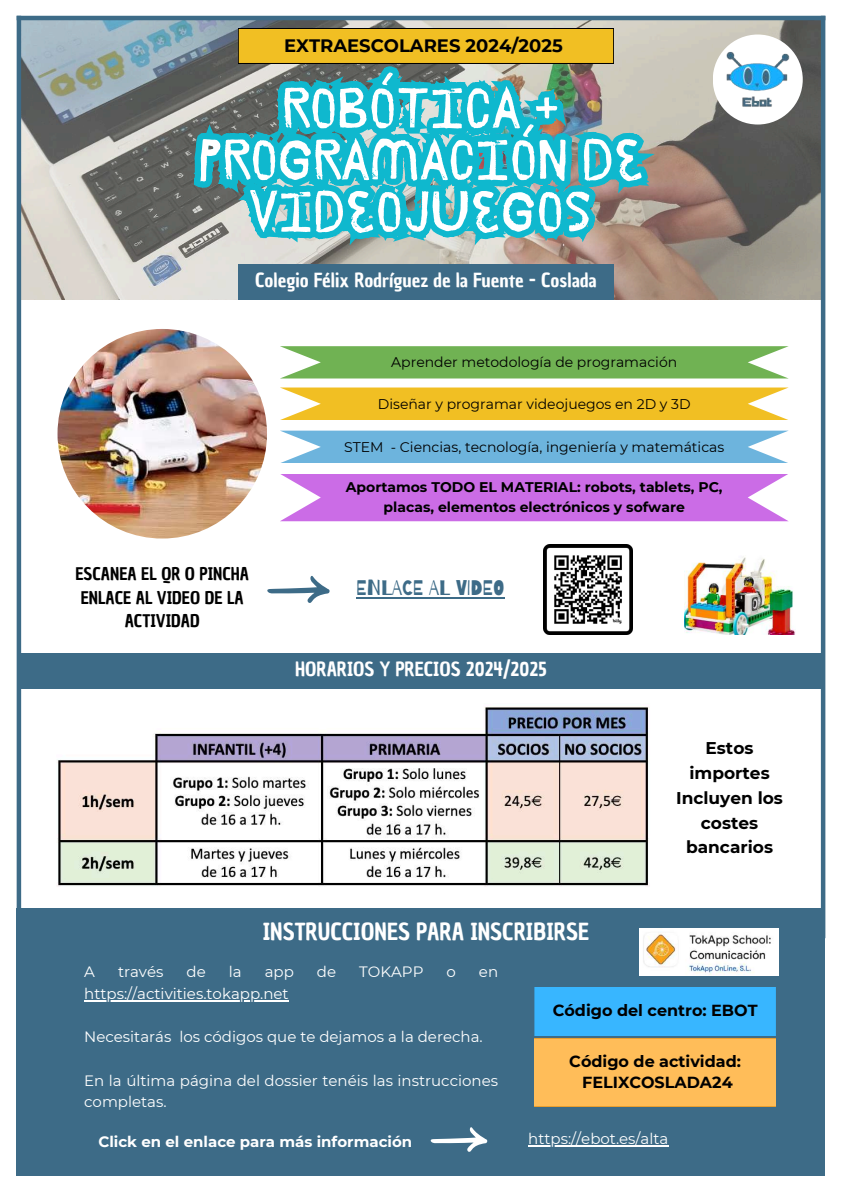
<style>
.page{position:relative;width:842px;height:1191px;background:#fff}
.page>*{position:absolute;margin:0;border:0;box-sizing:border-box;transform-origin:0 0}
.t1{font:57px/51.8px "Janmeid";letter-spacing:-.015em;color:#fff;text-align:center}
.t2{font:23px "Chau Philomene One";color:#fff}
.t3{font:21px "Barriecito";color:#3d6b87}
.t4{font:19px "Chau Philomene One";color:#fff}
.t5{font:700 18px "Montserrat";color:#000}
.t6{font:17px/23.2px "Chau Philomene One";color:#000;text-align:center}
.t7{font:700 17px/24.8px "Montserrat";color:#000;text-align:center}
.t8{font:700 16px/21.8px "Montserrat";color:#000;text-align:center}
.t9{font:15px/21.8px "Montserrat";color:#fff}
.t10{font:700 15px "Montserrat";color:#fff}
.t11{font:14px "Montserrat";color:#000}
.t12{font:700 14px/19.5px "Montserrat";color:#000;text-align:center}
</style>
<div class="page">
<div style="left:17px;top:908px;width:808px;height:267px;background:#3d6b87"></div>
<svg style="left:534px;top:987px;width:242px;height:119px;background:#a9b89d"></svg>
<img style="left:639px;top:928px;width:140px;height:47px">
<img style="left:58px;top:329px;width:209px;height:209px;border-radius:50%">
<img style="left:21px;top:20px;width:800px;height:279px">
<hr style="left:17px;top:16px;width:4px;height:922px;background:#3d6b87">
<hr style="left:821px;top:16px;width:4px;height:922px;background:#3d6b87">
<hr style="left:17px;top:16px;width:808px;height:4px;background:#3d6b87">
<svg style="left:677px;top:346px;width:112px;height:32px"></svg>
<svg style="left:677px;top:387px;width:112px;height:33px"></svg>
<svg style="left:677px;top:474px;width:111px;height:47px"></svg>
<svg style="left:677px;top:430px;width:112px;height:33px"></svg>
<img style="left:684px;top:557px;width:111px;height:77px">
<div style="left:20px;top:653px;width:802px;height:35px;background:#3d6b87"></div>
<svg style="left:430px;top:1127px;width:57px;height:24px"></svg>
<img style="left:543px;top:610px;width:90px;height:24px">
<img style="left:184px;top:15px;width:493px;height:522px">
<svg style="left:235px;top:15px;width:422px;height:595px"></svg>
<div style="left:713px;top:34px;width:90px;height:90px;background:#fff;border-radius:50%"></div>
<img style="left:719px;top:41px;width:77px;height:77px">
<img style="left:57px;top:707px;width:593px;height:180px">
<hr style="left:84px;top:999px;width:205px;height:2px;background:#fff">
<hr style="left:528px;top:1144px;width:140px;height:2px;background:#fff">
<hr style="left:356px;top:596px;width:149px;height:2px;background:#3d6b87">
<p class="t5" style="left:284px;top:34px;width:280px">EXTRAESCOLARES 2024/2025</p>
<h1 class="t1" style="left:197px;top:87px;width:449px">ROBÓTICA +<br>PROGRAMACIÓN DE<br>VIDEOJUEGOS</h1>
<p class="t4" style="left:255px;top:267px;width:343px">Colegio Félix Rodríguez de la Fuente - Coslada</p>
<p class="t11" style="left:391px;top:353px;width:288px">Aprender metodología de programación</p>
<p class="t11" style="left:378px;top:395px;width:314px">Diseñar y programar videojuegos en 2D y 3D</p>
<p class="t11" style="left:344px;top:438px;width:382px">STEM - Ciencias, tecnología, ingeniería y matemáticas</p>
<p class="t6" style="left:75px;top:562px;width:175px">ESCANEA EL QR O PINCHA<br>ENLACE AL VIDEO DE LA<br>ACTIVIDAD</p>
<p class="t12" style="left:346px;top:477px;width:378px">Aportamos TODO EL MATERIAL: robots, tablets, PC, placas, elementos electrónicos y sofware</p>
<h3 class="t3" style="left:356px;top:575px;width:150px">ENLACE AL VIDEO</h3>
<p class="t4" style="left:295px;top:656px;width:253px">HORARIOS Y PRECIOS 2024/2025</p>
<p class="t7" style="left:676px;top:735px;width:108px">Estos importes<br>Incluyen los costes bancarios</p>
<h2 class="t2" style="left:263px;top:915px;width:328px">INSTRUCCIONES PARA INSCRIBIRSE</h2>
<p class="t9" style="left:84px;top:960px;width:12px">A</p>
<p class="t9" style="left:118px;top:960px;width:47px">través</p>
<p class="t9" style="left:187px;top:960px;width:21px">de</p>
<p class="t9" style="left:229px;top:960px;width:14px">la</p>
<p class="t9" style="left:265px;top:960px;width:31px">app</p>
<p class="t9" style="left:317px;top:960px;width:21px">de</p>
<p class="t9" style="left:359px;top:960px;width:66px">TOKAPP</p>
<p class="t9" style="left:446px;top:960px;width:11px">o</p>
<p class="t9" style="left:479px;top:960px;width:21px">en</p>
<p class="t9" style="left:84px;top:982px;width:206px">https://activities.tokapp.net</p>
<p class="t9" style="left:84px;top:1025px;width:400px">Necesitarás los códigos que te dejamos a la derecha.</p>
<p class="t9" style="left:84px;top:1069px;width:415px">En la última página del dossier tenéis las instrucciones completas.</p>
<p class="t8" style="left:553px;top:999px;width:206px">Código del centro: EBOT</p>
<p class="t8" style="left:569px;top:1049px;width:173px">Código de actividad:<br>FELIXCOSLADA24</p>
<p class="t10" style="left:98px;top:1132px;width:315px">Click en el enlace para más información</p>
<p class="t9" style="left:528px;top:1127px;width:142px">https://ebot.es/alta</p>
</div>
